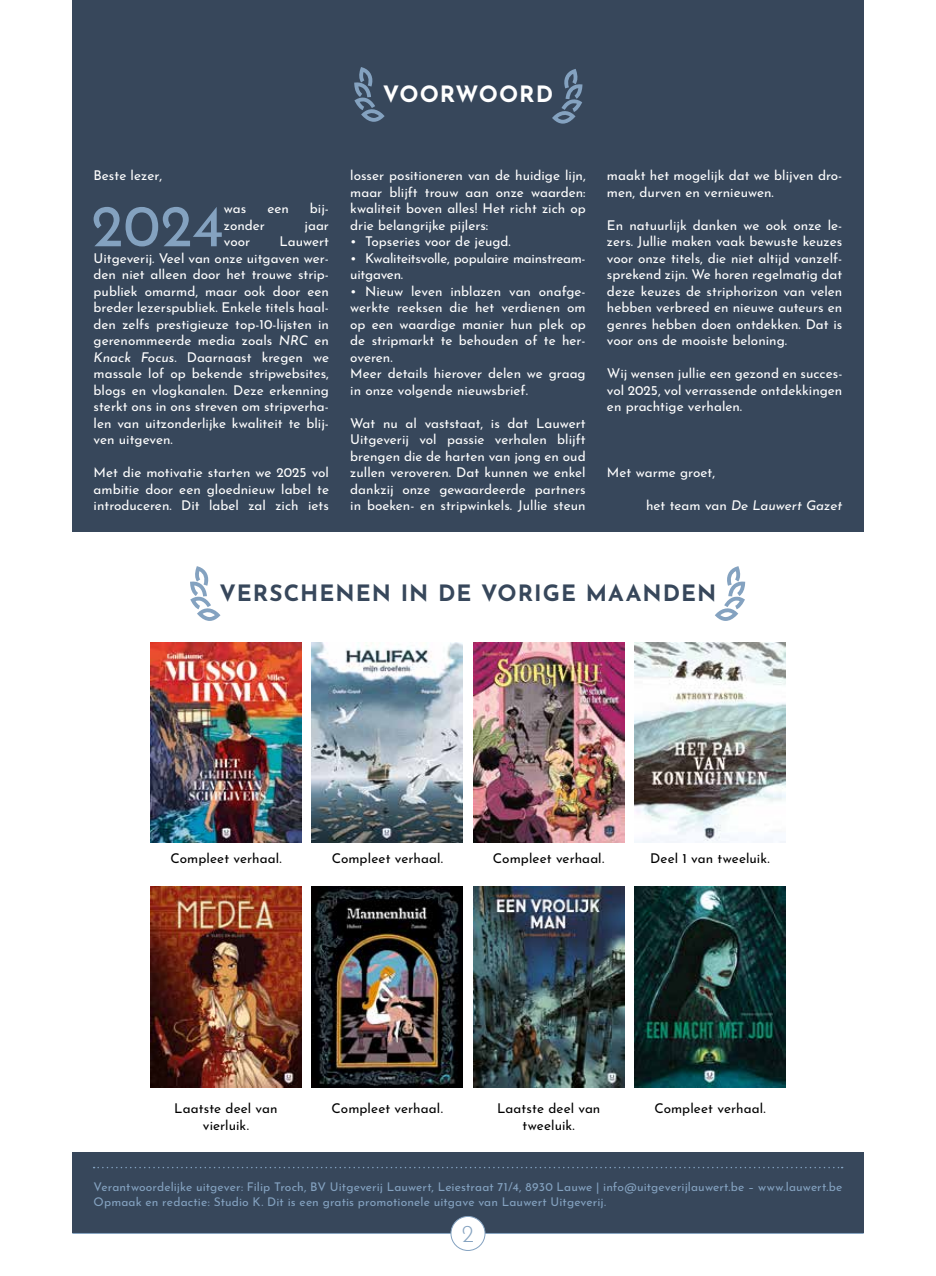
<style>
.page{position:relative;width:936px;height:1276px;background:#fff}
.page>*{position:absolute;margin:0;border:0;box-sizing:border-box;transform-origin:0 0}
.t1{font:59.1px "Josefin Sans";color:#84a2c0}
.t2{font:300 24px "Josefin Sans";color:#84a2c0}
.t3{font:700 22.5px "Josefin Sans";letter-spacing:.045em;color:#37475b}
.t4{font:700 22.5px "Josefin Sans";letter-spacing:.045em;color:#fff}
.t5{font:13.5px/16.5px "Josefin Sans";color:#fff;text-align:justify}
.t6{font:13.5px/16.5px "Josefin Sans";letter-spacing:.005em;color:#000;text-align:center}
.t7{font:13.5px/16.5px "Josefin Sans";letter-spacing:-.02em;color:#fff}
.t8{font:italic 13.5px "Josefin Sans";color:#fff}
.t9{font:12px/15px "Josefin Sans";letter-spacing:.005em;color:#84a2c0}
.s1{font-style:italic}
.s2{color:#37475b}
.s3{font-style:normal}
</style>
<div class="page">
<div style="left:72px;top:1152px;width:791px;height:81px;background:#37475b"></div>
<div style="left:72px;top:0;width:791px;height:531px;background:#37475b"></div>
<svg style="left:552px;top:69px;width:30px;height:55px"></svg>
<svg style="left:354px;top:67px;width:30px;height:55px"></svg>
<svg style="left:94px;top:1166px;width:748px;height:2px"></svg>
<svg style="left:715px;top:566px;width:30px;height:55px"></svg>
<svg style="left:190px;top:566px;width:30px;height:55px"></svg>
<img style="left:473px;top:886px;width:151px;height:201px">
<img style="left:151px;top:642px;width:150px;height:201px">
<img style="left:634px;top:886px;width:151px;height:201px">
<img style="left:312px;top:642px;width:151px;height:201px">
<img style="left:473px;top:642px;width:151px;height:201px">
<img style="left:634px;top:642px;width:151px;height:201px">
<img style="left:150px;top:886px;width:151px;height:201px">
<img style="left:312px;top:886px;width:150px;height:201px">
<hr style="left:72px;top:1233px;width:791px;height:1px;background:#84a2c0">
<div style="left:451px;top:1216px;width:34px;height:34px;background:#fff;border-radius:50%"></div>
<div style="left:450px;top:1216px;width:35px;height:34px;border:1px solid #84a2c0;border-radius:50%"></div>
<h3 class="t4" style="left:383px;top:74px;width:172px">VOORWOORD</h3>
<p class="t5" style="left:94px;top:166px;width:70px">Beste lezer,</p>
<h1 class="t1" style="left:91px;top:176px;width:134px">2024</h1>
<p class="t5" style="left:224px;top:199px;width:24px">was</p>
<p class="t5" style="left:267px;top:199px;width:23px">een</p>
<p class="t5" style="left:310px;top:199px;width:21px">bij-</p>
<p class="t5" style="left:224px;top:215px;width:43px">zonder</p>
<p class="t5" style="left:304px;top:215px;width:26px">jaar</p>
<p class="t5" style="left:224px;top:232px;width:28px">voor</p>
<p class="t5" style="left:94px;top:232px;width:237px;text-indent:186px">Lauwert Uitgeverij. Veel van onze uitgaven wer&shy;den niet alleen door het trouwe strip&shy;publiek omarmd, maar ook door een breder lezerspubliek. Enkele titels haal&shy;den zelfs prestigieuze top-10-lijsten in gerenommeerde media zoals <span class="s1">NRC</span> en <span class="s1">Knack Focus</span>. Daarnaast kregen we massale lof op bekende stripwebsites, blogs en vlogkanalen. Deze erkenning sterkt ons in ons streven om stripverha&shy;len van uitzonderlijke kwaliteit te blij&shy;ven uitgeven.</p>
<p class="t5" style="left:94px;top:463px;width:237px">Met die motivatie starten we 2025 vol ambitie door een gloednieuw label te introduceren. Dit label zal zich iets</p>
<p class="t5" style="left:350px;top:166px;width:237px">losser positioneren van de huidige lijn, maar blijft trouw aan onze waarden: kwaliteit boven alles! Het richt zich op drie belangrijke pijlers:</p>
<p class="t5" style="left:350px;top:232px;width:162px">•<span class="s2">_</span>Topseries voor de jeugd.</p>
<p class="t7" style="left:350px;top:248px;width:235px">•<span class="s2">_</span>Kwaliteitsvolle, populaire mainstream&shy;uitgaven.</p>
<p class="t5" style="left:350px;top:281px;width:237px;text-align:left">•<span class="s2">_</span>Nieuw leven inblazen van onafge&shy;werkte reeksen die het verdienen om op een waardige manier hun plek op de stripmarkt te behouden of te her&shy;overen.<br>Meer details hierover delen we graag in onze volgende nieuwsbrief.</p>
<p class="t5" style="left:350px;top:413px;width:237px">Wat nu al vaststaat, is dat Lauwert Uitgeverij vol passie verhalen blijft brengen die de harten van jong en oud zullen veroveren. Dat kunnen we enkel dankzij onze gewaardeerde partners in boeken- en stripwinkels. Jullie steun</p>
<p class="t5" style="left:607px;top:165px;width:237px">maakt het mogelijk dat we blijven dro&shy;men, durven en vernieuwen.</p>
<p class="t5" style="left:607px;top:215px;width:237px">En natuurlijk danken we ook onze le&shy;zers. Jullie maken vaak bewuste keuzes voor onze titels, die niet altijd vanzelf&shy;sprekend zijn. We horen regelmatig dat deze keuzes de striphorizon van velen hebben verbreed en nieuwe auteurs en genres hebben doen ontdekken. Dat is voor ons de mooiste beloning.</p>
<p class="t5" style="left:607px;top:363px;width:237px">Wij wensen jullie een gezond en succes&shy;vol 2025, vol verrassende ontdekkingen en prachtige verhalen.</p>
<p class="t5" style="left:607px;top:462px;width:110px">Met warme groet,</p>
<p class="t8" style="left:646px;top:494px;width:198px"><span class="s3">het team van</span> De Lauwert Gazet</p>
<h3 class="t3" style="left:219px;top:573px;width:498px">VERSCHENEN IN DE VORIGE MAANDEN</h3>
<p class="t6" style="left:170px;top:848px;width:113px">Compleet verhaal.</p>
<p class="t6" style="left:332px;top:848px;width:113px">Compleet verhaal.</p>
<p class="t6" style="left:493px;top:848px;width:113px">Compleet verhaal.</p>
<p class="t6" style="left:650px;top:848px;width:121px">Deel 1 van tweeluik.</p>
<p class="t6" style="left:174px;top:1098px;width:105px">Laatste deel van vierluik.</p>
<p class="t6" style="left:331px;top:1098px;width:113px">Compleet verhaal.</p>
<p class="t6" style="left:497px;top:1098px;width:105px">Laatste deel van tweeluik.</p>
<p class="t6" style="left:654px;top:1098px;width:113px">Compleet verhaal.</p>
<p class="t9" style="left:94px;top:1177px;width:750px">Verantwoordelijke uitgever: Filip Troch, BV Uitgeverij Lauwert, Leiestraat 71/4, 8930 Lauwe | info@uitgeverijlauwert.be – www.lauwert.be<br>Opmaak en redactie: Studio K. Dit is een gratis promotionele uitgave van Lauwert Uitgeverij.</p>
<h2 class="t2" style="left:462px;top:1214px;width:14px">2</h2>
</div>
